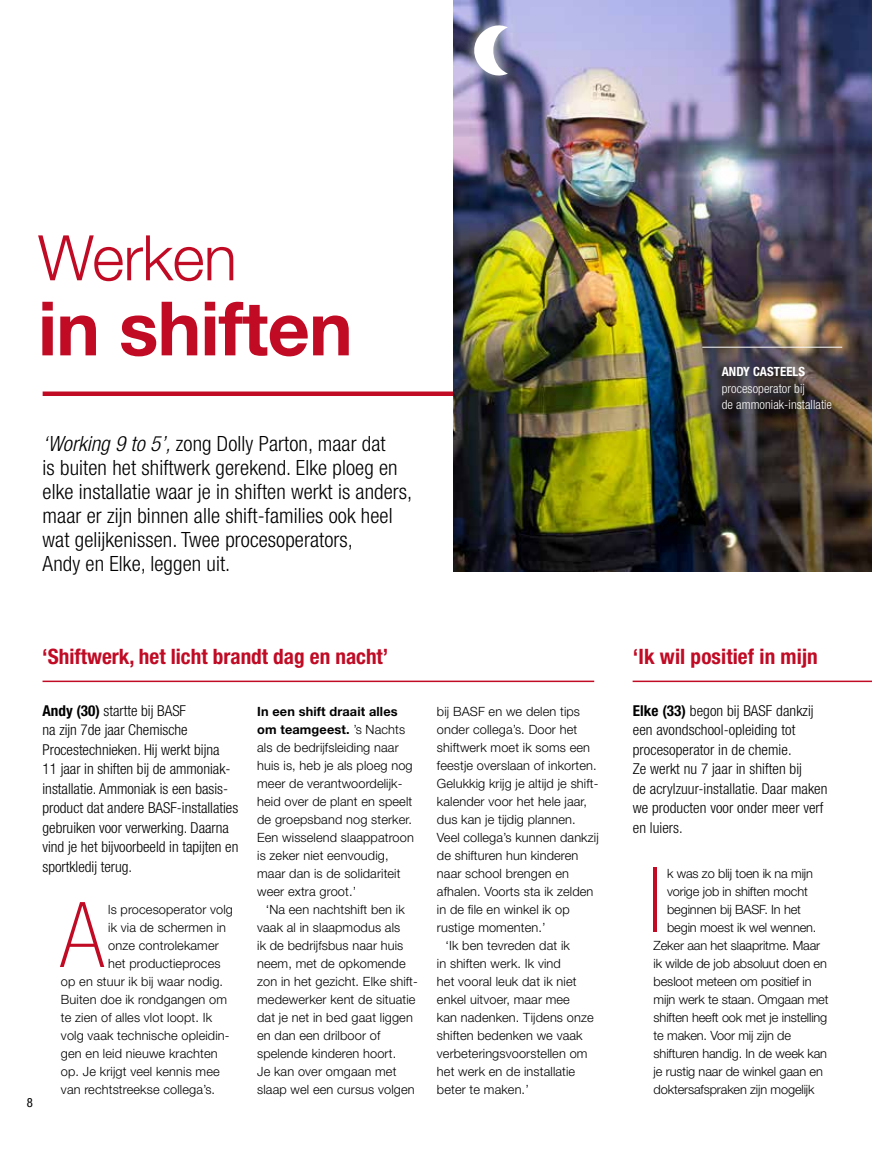
<style>
.page{position:relative;width:872px;height:1149px;background:#fff}
.page>*{position:absolute;margin:0;border:0;box-sizing:border-box;transform-origin:0 0}
.t1{font:100 condensed 90.75px "Helvetica Neue LT Std";color:#c10b25}
.t2{font:700 75px "Helvetica Neue LT Std";letter-spacing:-.01em;color:#c10b25}
.t3{font:300 62.85px "Helvetica Neue LT Std";letter-spacing:-.01em;color:#c10b25}
.t4{font:700 condensed 21.15px "Helvetica Neue LT Std";color:#c10b25}
.t5{font:300 condensed 21px/24px "Helvetica Neue LT Std";letter-spacing:.005em;color:#000}
.t6{font:300 condensed 15px/19.5px "Helvetica Neue LT Std";color:#000}
.t7{font:300 12.75px/18px "Helvetica Neue LT Std";letter-spacing:.01em;color:#000}
.t8{font:300 12.75px "Helvetica Neue LT Std";letter-spacing:-.01em;color:#000}
.t9{font:300 condensed 12.75px/16.5px "Helvetica Neue LT Std";letter-spacing:.005em;color:#fff}
.t10{font:700 condensed 12.75px "Helvetica Neue LT Std";letter-spacing:.005em;color:#fff}
.t11{font:condensed 12.75px "Helvetica Neue LT Std";color:#000}
.s1{font-style:italic}
.s2{font-weight:700}
</style>
<div class="page">
<div style="left:43px;top:391px;width:418px;height:5px;background:#c10b25"></div>
<img style="left:454px;top:0;width:418px;height:571px">
<hr style="left:702px;top:347px;width:140px;height:1px;background:#fff">
<svg style="left:453px;top:0;width:97px;height:105px;background:#9291b8"></svg>
<hr style="left:632px;top:680px;width:240px;height:2px;background:#c10b25">
<hr style="left:43px;top:680px;width:551px;height:2px;background:#c10b25">
<h3 class="t3" style="left:38px;top:219px;width:200px">Werken</h3>
<h2 class="t2" style="left:38px;top:282px;width:316px">in shiften</h2>
<p class="t5" style="left:43px;top:431px;width:371px"><span class="s1">‘Working 9 to 5’,</span> zong Dolly Parton, maar dat<br>is buiten het shiftwerk gerekend. Elke ploeg en elke installatie waar je in shiften werkt is anders, maar er zijn binnen alle shift-families ook heel wat gelijkenissen. Twee procesoperators,<br>Andy en Elke, leggen uit.</p>
<p class="t10" style="left:721px;top:364px;width:85px">ANDY CASTEELS</p>
<p class="t9" style="left:721px;top:380px;width:112px">procesoperator bij<br>de ammoniak-installatie</p>
<p class="t11" style="left:27px;top:1094px;width:8px">8</p>
<h3 class="t4" style="left:42px;top:643px;width:348px">‘Shiftwerk, het licht brandt dag en nacht’</h3>
<h3 class="t4" style="left:633px;top:643px;width:186px">‘Ik wil positief in mijn</h3>
<p class="t7" style="left:257px;top:701px;width:158px"><span class="s2">In een shift draait alles om teamgeest.</span> ’s Nachts als de bedrijfsleiding naar huis is, heb je als ploeg nog meer de verantwoordelijk&shy;heid over de plant en speelt de groepsband nog sterker.<br>Een wisselend slaappatroon is zeker niet eenvoudig, maar dan is de solidariteit weer extra groot.’</p>
<p class="t7" style="left:257px;top:899px;width:162px;text-indent:9px">‘Na een nachtshift ben ik vaak al in slaapmodus als<br>ik de bedrijfsbus naar huis neem, met de opkomende zon in het gezicht. Elke shift&shy;medewerker kent de situatie dat je net in bed gaat liggen en dan een drilboor of spelende kinderen hoort.<br>Je kan over omgaan met slaap wel een cursus volgen</p>
<p class="t6" style="left:43px;top:700px;width:197px"><span class="s2">Andy (30)</span> startte bij BASF<br>na zijn 7de jaar Chemische<br>Procestechnieken. Hij werkt bijna<br>11 jaar in shiften bij de ammoniak&shy;installatie. Ammoniak is een basis&shy;product dat andere BASF-installaties gebruiken voor verwerking. Daarna vind je het bijvoorbeeld in tapijten en sportkledij terug.</p>
<p class="t6" style="left:633px;top:700px;width:196px"><span class="s2">Elke (33)</span> begon bij BASF dankzij een avondschool-opleiding tot procesoperator in de chemie.<br>Ze werkt nu 7 jaar in shiften bij<br>de acrylzuur-installatie. Daar maken we producten voor onder meer verf en luiers.</p>
<p class="t7" style="left:437px;top:701px;width:145px">bij BASF en we delen tips</p>
<p class="t7" style="left:437px;top:719px;width:142px">onder collega’s. Door het</p>
<p class="t7" style="left:437px;top:737px;width:155px">shiftwerk moet ik soms een</p>
<p class="t7" style="left:437px;top:755px;width:161px">feestje overslaan of inkorten.</p>
<p class="t7" style="left:437px;top:773px;width:163px">Gelukkig krijg je altijd je shift-</p>
<p class="t7" style="left:437px;top:791px;width:152px">kalender voor het hele jaar,</p>
<p class="t7" style="left:437px;top:809px;width:140px">dus kan je tijdig plannen.</p>
<p class="t7" style="left:437px;top:827px;width:163px">Veel collega’s kunnen dankzij</p>
<p class="t7" style="left:437px;top:845px;width:143px">de shifturen hun kinderen</p>
<p class="t7" style="left:437px;top:863px;width:134px">naar school brengen en</p>
<p class="t7" style="left:437px;top:881px;width:158px">afhalen. Voorts sta ik zelden</p>
<p class="t7" style="left:437px;top:899px;width:134px">in de file en winkel ik op</p>
<p class="t7" style="left:437px;top:917px;width:110px">rustige momenten.’</p>
<p class="t7" style="left:445px;top:935px;width:126px">‘Ik ben tevreden dat ik</p>
<p class="t7" style="left:437px;top:953px;width:125px">in shiften werk. Ik vind</p>
<p class="t7" style="left:437px;top:971px;width:141px">het vooral leuk dat ik niet</p>
<p class="t7" style="left:437px;top:989px;width:134px">enkel uitvoer, maar mee</p>
<p class="t7" style="left:437px;top:1007px;width:158px">kan nadenken. Tijdens onze</p>
<p class="t7" style="left:437px;top:1025px;width:147px">shiften bedenken we vaak</p>
<p class="t7" style="left:437px;top:1043px;width:152px">verbeteringsvoorstellen om</p>
<p class="t7" style="left:437px;top:1061px;width:140px">het werk en de installatie</p>
<p class="t7" style="left:437px;top:1079px;width:93px">beter te maken.’</p>
<h1 class="t1" style="left:648px;top:848px;width:16px">I</h1>
<p class="t8" style="left:667px;top:865px;width:147px">k was zo blij toen ik na mijn</p>
<p class="t8" style="left:667px;top:883px;width:142px">vorige job in shiften mocht</p>
<p class="t8" style="left:667px;top:901px;width:135px">beginnen bij BASF. In het</p>
<p class="t8" style="left:667px;top:919px;width:151px">begin moest ik wel wennen.</p>
<p class="t8" style="left:653px;top:937px;width:168px">Zeker aan het slaapritme. Maar</p>
<p class="t8" style="left:653px;top:955px;width:175px">ik wilde de job absoluut doen en</p>
<p class="t8" style="left:653px;top:973px;width:159px">besloot meteen om positief in</p>
<p class="t8" style="left:653px;top:991px;width:176px">mijn werk te staan. Omgaan met</p>
<p class="t8" style="left:653px;top:1009px;width:175px">shiften heeft ook met je instelling</p>
<p class="t8" style="left:653px;top:1027px;width:139px">te maken. Voor mij zijn de</p>
<p class="t8" style="left:653px;top:1045px;width:175px">shifturen handig. In de week kan</p>
<p class="t8" style="left:653px;top:1063px;width:171px">je rustig naar de winkel gaan en</p>
<p class="t8" style="left:653px;top:1081px;width:162px">doktersafspraken zijn mogelijk</p>
<h1 class="t1" style="left:60px;top:883px;width:45px">A</h1>
<p class="t7" style="left:108px;top:899px;width:126px">ls procesoperator volg</p>
<p class="t7" style="left:108px;top:917px;width:119px">ik via de schermen in</p>
<p class="t7" style="left:108px;top:935px;width:112px">onze controlekamer</p>
<p class="t7" style="left:108px;top:953px;width:114px">het productieproces</p>
<p class="t7" style="left:61px;top:971px;width:164px">op en stuur ik bij waar nodig.</p>
<p class="t7" style="left:61px;top:989px;width:168px">Buiten doe ik rondgangen om</p>
<p class="t7" style="left:61px;top:1007px;width:153px">te zien of alles vlot loopt. Ik</p>
<p class="t7" style="left:61px;top:1025px;width:170px">volg vaak technische opleidin-</p>
<p class="t7" style="left:61px;top:1043px;width:158px">gen en leid nieuwe krachten</p>
<p class="t7" style="left:61px;top:1061px;width:160px">op. Je krijgt veel kennis mee</p>
<p class="t7" style="left:61px;top:1079px;width:156px">van rechtstreekse collega’s.</p>
</div>
